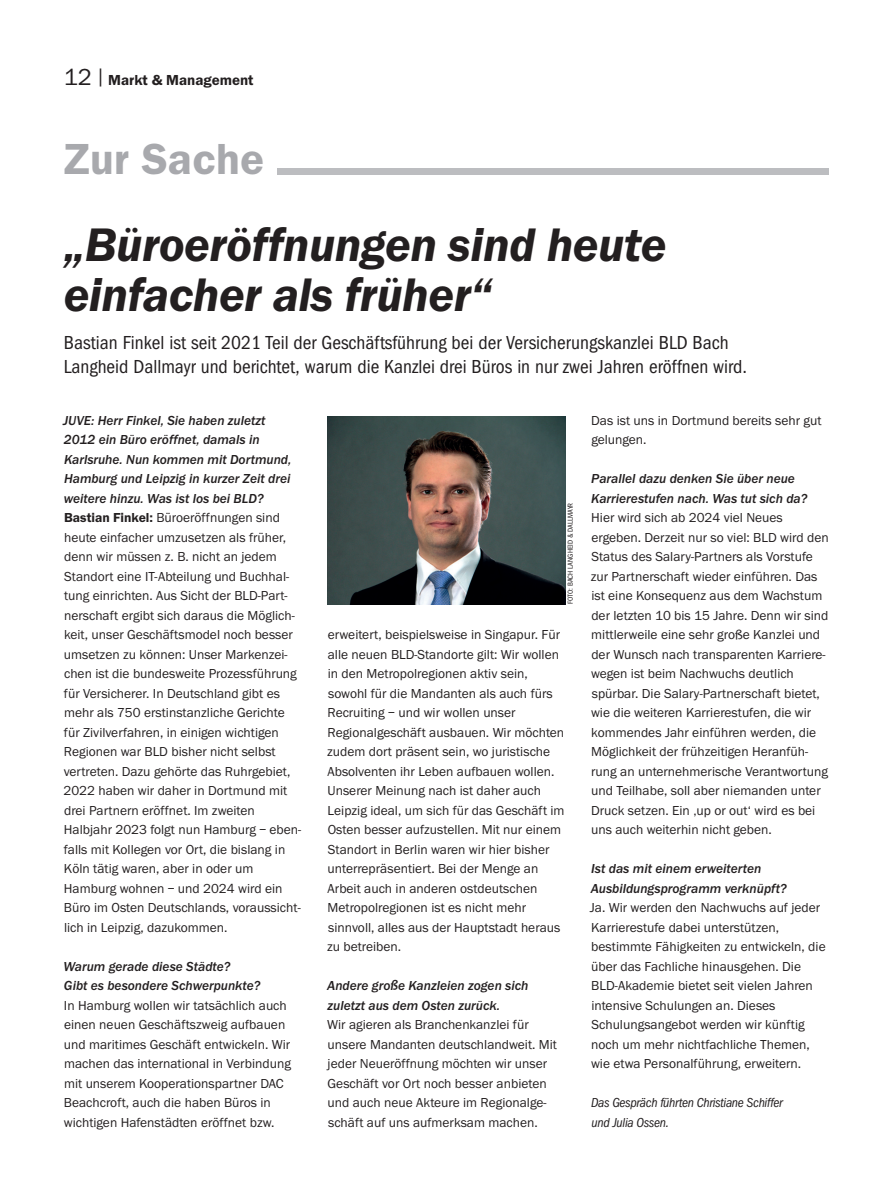
<style>
.page{position:relative;width:893px;height:1191px;background:#fff}
.page>*{position:absolute;margin:0;border:0;box-sizing:border-box;transform-origin:0 0}
.t1{font:italic 600 48.75px/49.5px "Franklin Goth EFCE";letter-spacing:-.01em;color:#231f20}
.t2{font:600 45px "Franklin Goth EFCE";color:#a8a9ad}
.t3{font:19.5px/24px "Franklin Goth EFCE Book Con";color:#231f20}
.t4{font:600 15px "Franklin Goth EFCE";color:#231f20}
.t5{font:13.5px/19.5px "Franklin Goth EFCE";color:#231f20}
.t6{font:13.5px/19.5px "Franklin Goth EFCE Med Ita";color:#231f20}
.t7{font:13.5px/19.5px "Franklin Goth EFCE Book Con Ita";letter-spacing:-.02em;color:#231f20}
.t8{font:7.5px "Franklin Goth EFCE Book Con";color:#231f20}
.s1{font-weight:400;font-size:24px}
.s2{font-weight:600}
</style>
<div class="page">
<img style="left:327px;top:417px;width:239px;height:187px">
<div style="left:277px;top:168px;width:552px;height:7px;background:#bcbdc0"></div>
<p class="t4" style="left:64px;top:72px;width:191px"><span class="s1">12</span> <sup>|</sup> Markt &amp; Management</p>
<h2 class="t2" style="left:64px;top:134px;width:202px">Zur Sache</h2>
<h1 class="t1" style="left:64px;top:221px;width:604px">„Büroeröffnungen sind heute einfacher als früher“</h1>
<h3 class="t3" style="left:64px;top:331px;width:685px">Bastian Finkel ist seit 2021 Teil der Geschäftsführung bei der Versicherungskanzlei BLD Bach<br>Langheid Dallmayr und berichtet, warum die Kanzlei drei Büros in nur zwei Jahren eröffnen wird.</h3>
<p class="t6" style="left:63px;top:411px;width:230px">JUVE: Herr Finkel, Sie haben zuletzt 2012 ein Büro eröffnet, damals in Karlsruhe. Nun kommen mit Dortmund, Hamburg und Leipzig in kurzer Zeit drei weitere hinzu. Was ist los bei BLD?</p>
<p class="t5" style="left:64px;top:508px;width:239px"><span class="s2">Bastian Finkel:</span> Büroeröffnungen sind heute einfacher umzusetzen als früher, denn wir müssen z. B. nicht an jedem Standort eine IT-Abteilung und Buchhal&shy;tung einrichten. Aus Sicht der BLD-Part&shy;nerschaft ergibt sich daraus die Möglich&shy;keit, unser Geschäftsmodel noch besser umsetzen zu können: Unser Markenzei&shy;chen ist die bundesweite Prozessführung für Versicherer. In Deutschland gibt es mehr als 750 erstinstanzliche Gerichte für Zivilverfahren, in einigen wichtigen Regionen war BLD bisher nicht selbst vertreten. Dazu gehörte das Ruhrgebiet, 2022 haben wir daher in Dortmund mit drei Partnern eröffnet. Im zweiten Halbjahr 2023 folgt nun Hamburg – eben&shy;falls mit Kollegen vor Ort, die bislang in Köln tätig waren, aber in oder um Hamburg wohnen – und 2024 wird ein Büro im Osten Deutschlands, voraussicht&shy;lich in Leipzig, dazukommen.</p>
<p class="t6" style="left:64px;top:957px;width:198px">Warum gerade diese Städte?<br>Gibt es besondere Schwerpunkte?</p>
<p class="t5" style="left:64px;top:996px;width:229px">In Hamburg wollen wir tatsächlich auch einen neuen Geschäftszweig aufbauen und maritimes Geschäft entwickeln. Wir machen das international in Verbindung mit unserem Kooperationspartner DAC Beachcroft, auch die haben Büros in wichtigen Hafenstädten eröffnet bzw.</p>
<p class="t5" style="left:591px;top:410px;width:232px">Das ist uns in Dortmund bereits sehr gut gelungen.</p>
<p class="t6" style="left:591px;top:469px;width:217px">Parallel dazu denken Sie über neue<br>Karrierestufen nach. Was tut sich da?</p>
<p class="t5" style="left:591px;top:508px;width:240px">Hier wird sich ab 2024 viel Neues ergeben. Derzeit nur so viel: BLD wird den Status des Salary-Partners als Vorstufe zur Partnerschaft wieder einführen. Das ist eine Konsequenz aus dem Wachstum der letzten 10 bis 15 Jahre. Denn wir sind mittlerweile eine sehr große Kanzlei und der Wunsch nach transparenten Karriere&shy;wegen ist beim Nachwuchs deutlich spürbar. Die Salary-Partnerschaft bietet, wie die weiteren Karrierestufen, die wir kommendes Jahr einführen werden, die Möglichkeit der frühzeitigen Heranfüh&shy;rung an unternehmerische Verantwortung und Teilhabe, soll aber niemanden unter Druck setzen. Ein ‚up or out‘ wird es bei uns auch weiterhin nicht geben.</p>
<p class="t6" style="left:591px;top:859px;width:197px">Ist das mit einem erweiterten<br>Ausbildungsprogramm verknüpft?</p>
<p class="t5" style="left:590px;top:898px;width:237px">Ja. Wir werden den Nachwuchs auf jeder Karrierestufe dabei unterstützen, bestimmte Fähigkeiten zu entwickeln, die über das Fachliche hinausgehen. Die BLD-Akademie bietet seit vielen Jahren intensive Schulungen an. Dieses Schulungsangebot werden wir künftig noch um mehr nichtfachliche Themen, wie etwa Personalführung, erweitern.</p>
<p class="t7" style="left:591px;top:1093px;width:193px">Das Gespräch führten Christiane Schiffer und Julia Ossen.</p>
<p class="t8" style="left:566px;top:604px;width:103px;rotate:-90deg">FOTO: BACH LANGHEID &amp; DALLMAYR</p>
<p class="t5" style="left:327px;top:625px;width:239px">erweitert, beispielsweise in Singapur. Für alle neuen BLD-Standorte gilt: Wir wollen in den Metropolregionen aktiv sein, sowohl für die Mandanten als auch fürs Recruiting – und wir wollen unser Regionalgeschäft ausbauen. Wir möchten zudem dort präsent sein, wo juristische Absolventen ihr Leben aufbauen wollen.<br>Unserer Meinung nach ist daher auch Leipzig ideal, um sich für das Geschäft im Osten besser aufzustellen. Mit nur einem Standort in Berlin waren wir hier bisher unterrepräsentiert. Bei der Menge an Arbeit auch in anderen ostdeutschen Metropolregionen ist es nicht mehr sinnvoll, alles aus der Hauptstadt heraus zu betreiben.</p>
<p class="t6" style="left:327px;top:976px;width:203px">Andere große Kanzleien zogen sich zuletzt aus dem Osten zurück.</p>
<p class="t5" style="left:327px;top:1015px;width:231px">Wir agieren als Branchenkanzlei für unsere Mandanten deutschlandweit. Mit jeder Neueröffnung möchten wir unser Geschäft vor Ort noch besser anbieten und auch neue Akteure im Regionalge&shy;schäft auf uns aufmerksam machen.</p>
</div>
